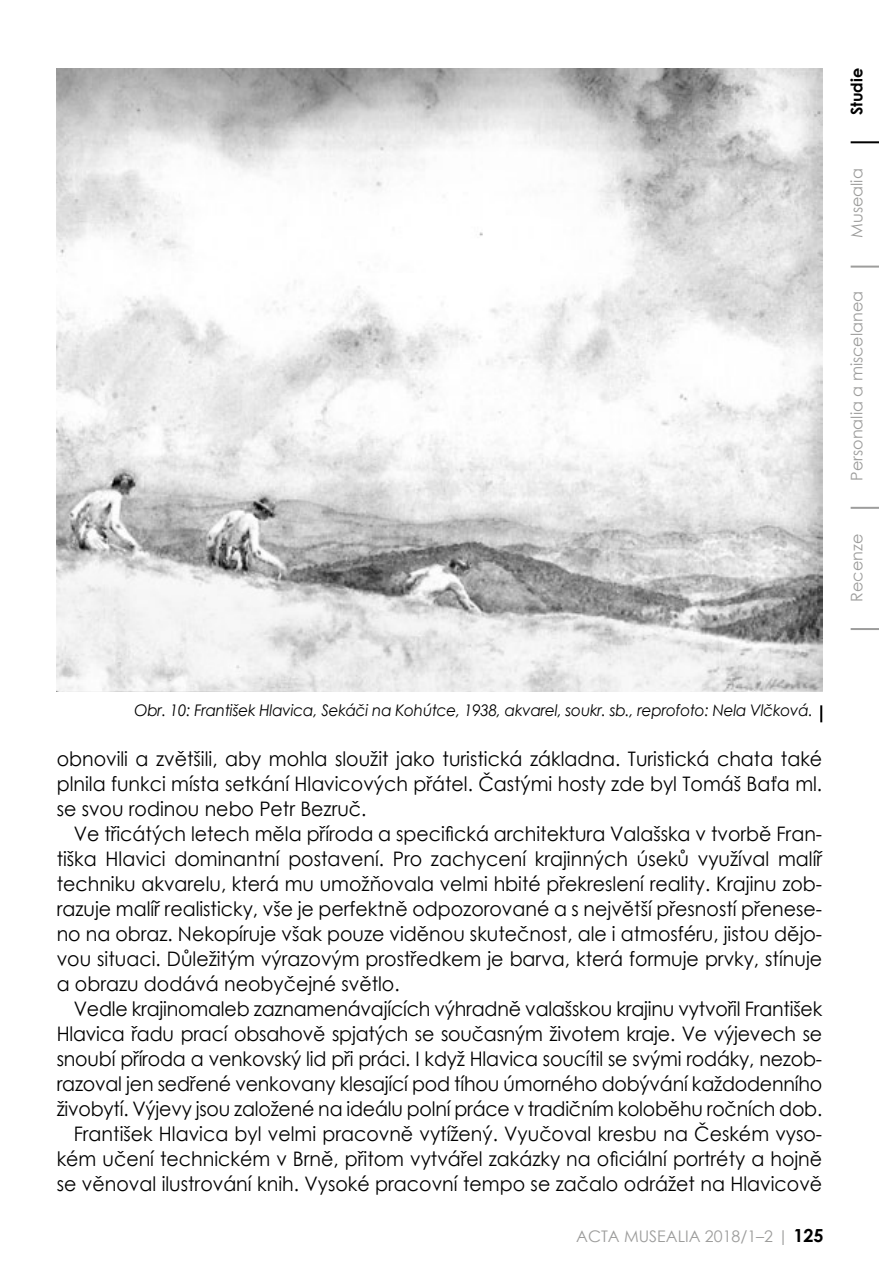
<style>
.page{position:relative;width:879px;height:1276px;background:#fff}
.page>*{position:absolute;margin:0;border:0;box-sizing:border-box;transform-origin:0 0}
.t1{font:20px/25px "Century Gothic";letter-spacing:-.01em;color:#000;text-align:justify;scale:.95 1}
.t2{font:italic 16px "Century Gothic";letter-spacing:-.015em;color:#000;scale:.95 1}
.t3{font:16px "Century Gothic";color:#9d9d9c}
.t4{font:700 16px "Century Gothic";color:#000}
.s1{font-weight:700;font-size:18px;color:#000}
</style>
<div class="page">
<hr style="left:850px;top:141px;width:29px;height:2px;background:#000">
<hr style="left:850px;top:266px;width:29px;height:2px;background:#9d9d9c">
<hr style="left:850px;top:507px;width:29px;height:2px;background:#9d9d9c">
<hr style="left:850px;top:628px;width:29px;height:2px;background:#9d9d9c">
<img style="left:57px;top:68px;width:765px;height:624px">
<svg style="left:820px;top:705px;width:2px;height:17px"></svg>
<p class="t4" style="left:844px;top:115px;width:49px;rotate:-90deg">Studie</p>
<p class="t3" style="left:845px;top:238px;width:71px;rotate:-90deg">Musealia</p>
<p class="t3" style="left:845px;top:481px;width:191px;rotate:-90deg">Personalia a miscelanea</p>
<p class="t3" style="left:845px;top:602px;width:69px;rotate:-90deg">Recenze</p>
<p class="t2" style="left:134px;top:699px;width:715px">Obr. 10: František Hlavica, Sekáči na Kohútce, 1938, akvarel, soukr. sb., reprofoto: Nela Vlčková.</p>
<p class="t1" style="left:57px;top:746px;width:807px">obnovili a zvětšili, aby mohla sloužit jako turistická základna. Turistická chata také plnila funkci místa setkání Hlavicových přátel. Častými hosty zde byl Tomáš Baťa ml. se svou rodinou nebo Petr Bezruč.</p>
<p class="t1" style="left:57px;top:821px;width:807px;text-indent:17px">Ve třicátých letech měla příroda a specifická architektura Valašska v tvorbě Fran&shy;tiška Hlavici dominantní postavení. Pro zachycení krajinných úseků využíval malíř techniku akvarelu, která mu umožňovala velmi hbité překreslení reality. Krajinu zob&shy;razuje malíř realisticky, vše je perfektně odpozorované a s největší přesností přenese&shy;no na obraz. Nekopíruje však pouze viděnou skutečnost, ale i atmosféru, jistou dějo&shy;vou situaci. Důležitým výrazovým prostředkem je barva, která formuje prvky, stínuje a obrazu dodává neobyčejné světlo.</p>
<p class="t1" style="left:57px;top:996px;width:807px;text-align:right">Vedle krajinomaleb zaznamenávajících výhradně valašskou krajinu vytvořil František Hlavica řadu prací obsahově spjatých se současným životem kraje. Ve výjevech se snoubí příroda a venkovský lid při práci. I když Hlavica soucítil se svými rodáky, nezob&shy;razoval jen sedřené venkovany klesající pod tíhou úmorného dobývání každodenního živobytí. Výjevy jsou založené na ideálu polní práce v tradičním koloběhu ročních dob.<br>František Hlavica byl velmi pracovně vytížený. Vyučoval kresbu na Českém vyso&shy;kém učení technickém v Brně, přitom vytvářel zakázky na oficiální portréty a hojně se věnoval ilustrování knih. Vysoké pracovní tempo se začalo odrážet na Hlavicově</p>
<p class="t3" style="left:576px;top:1225px;width:60px">ACTA MUSE</p>
<p class="t3" style="left:666px;top:1225px;width:159px">ALIA 2018/1–2 | <span class="s1">125</span></p>
</div>
